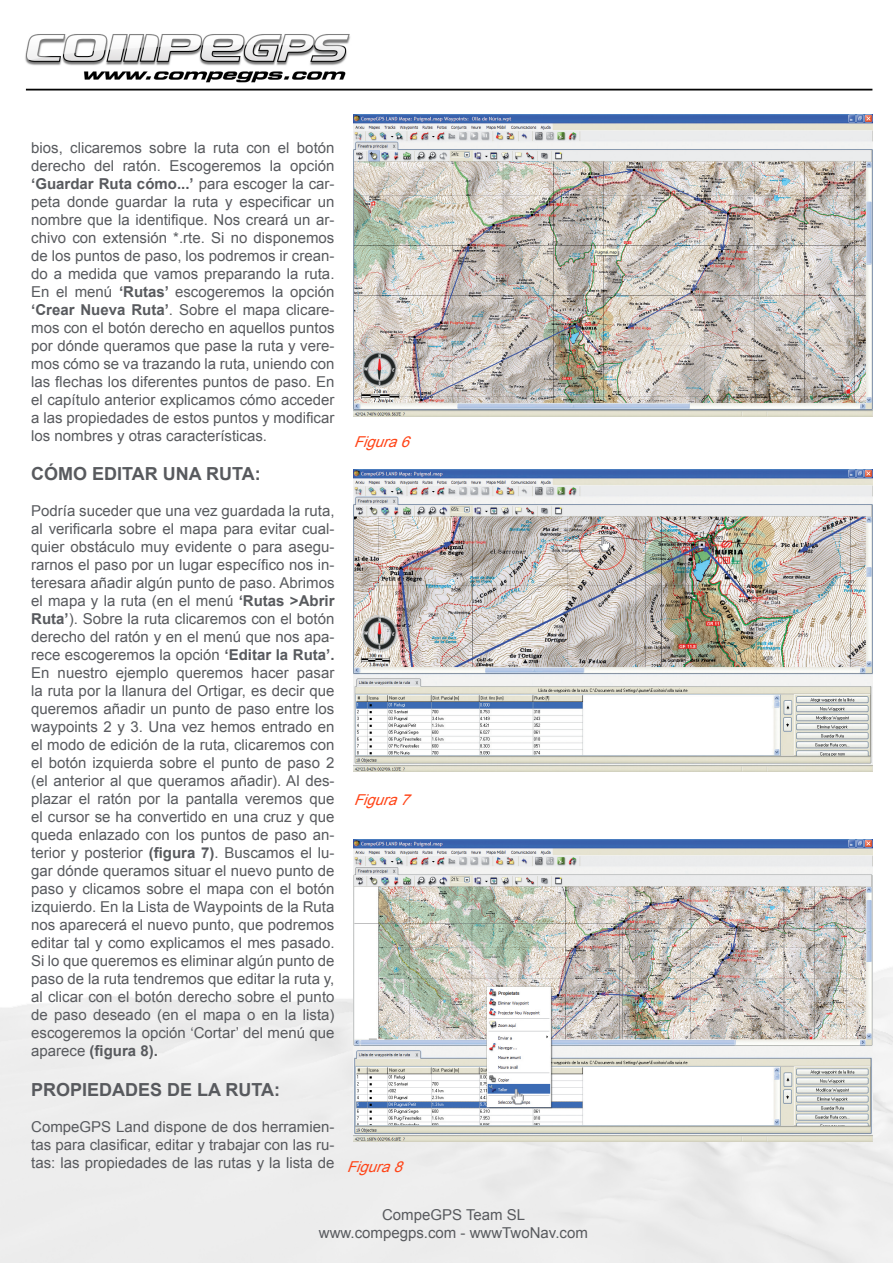
<style>
.page{position:relative;width:893px;height:1263px;background:#fff}
.page>*{position:absolute;margin:0;border:0;box-sizing:border-box;transform-origin:0 0}
.t1{font:700 18px "Arial";color:#585a5e}
.t2{font:15px/18px "Arial";color:#585a5e;text-align:justify}
.t3{font:italic 15px "Arial";color:#ff4417}
.s1{font-weight:700}
</style>
<div class="page">
<img style="left:0;top:34px;width:893px;height:1229px">
<img style="left:354px;top:114px;width:518px;height:303px">
<img style="left:354px;top:469px;width:518px;height:303px">
<img style="left:354px;top:839px;width:518px;height:302px">
<p class="t2" style="left:31px;top:139px;width:305px">bios, clicaremos sobre la ruta con el botón derecho del ratón. Escogeremos la opción <span class="s1">‘Guardar Ruta cómo...’</span> para escoger la car&shy;peta donde guardar la ruta y especificar un nombre que la identifique. Nos creará un ar&shy;chivo con extensión *.rte. Si no disponemos de los puntos de paso, los podremos ir crean&shy;do a medida que vamos preparando la ruta.<br>En el menú <span class="s1">‘Rutas’</span> escogeremos la opción <span class="s1">‘Crear Nueva Ruta’</span>. Sobre el mapa clicare&shy;mos con el botón derecho en aquellos puntos por dónde queramos que pase la ruta y vere&shy;mos cómo se va trazando la ruta, uniendo con las flechas los diferentes puntos de paso. En el capítulo anterior explicamos cómo acceder a las propiedades de estos puntos y modificar los nombres y otras características.</p>
<p class="t1" style="left:31px;top:462px;width:231px">CÓMO EDITAR UNA RUTA:</p>
<p class="t2" style="left:31px;top:502px;width:305px">Podría suceder que una vez guardada la ruta, al verificarla sobre el mapa para evitar cual&shy;quier obstáculo muy evidente o para asegu&shy;rarnos el paso por un lugar específico nos in&shy;teresara añadir algún punto de paso. Abrimos el mapa y la ruta (en el menú <span class="s1">‘Rutas &gt;Abrir Ruta’</span>). Sobre la ruta clicaremos con el botón derecho del ratón y en el menú que nos apa&shy;rece escogeremos la opción <span class="s1">‘Editar la Ruta’.<br></span>En nuestro ejemplo queremos hacer pasar la ruta por la llanura del Ortigar, es decir que queremos añadir un punto de paso entre los waypoints 2 y 3. Una vez hemos entrado en el modo de edición de la ruta, clicaremos con el botón izquierda sobre el punto de paso 2 (el anterior al que queramos añadir). Al des&shy;plazar el ratón por la pantalla veremos que el cursor se ha convertido en una cruz y que queda enlazado con los puntos de paso an&shy;terior y posterior <span class="s1">(figura 7)</span>. Buscamos el lu&shy;gar dónde queramos situar el nuevo punto de paso y clicamos sobre el mapa con el botón izquierdo. En la Lista de Waypoints de la Ruta nos aparecerá el nuevo punto, que podremos editar tal y como explicamos el mes pasado.<br>Si lo que queremos es eliminar algún punto de paso de la ruta tendremos que editar la ruta y, al clicar con el botón derecho sobre el punto de paso deseado (en el mapa o en la lista) escogeremos la opción ‘Cortar’ del menú que aparece <span class="s1">(figura 8).</span></p>
<p class="t1" style="left:31px;top:1078px;width:251px">PROPIEDADES DE LA RUTA:</p>
<p class="t2" style="left:31px;top:1118px;width:305px">CompeGPS Land dispone de dos herramien&shy;tas para clasificar, editar y trabajar con las ru&shy;tas: las propiedades de las rutas y la lista de</p>
<p class="t3" style="left:354px;top:432px;width:64px">Figura6</p>
<p class="t3" style="left:354px;top:790px;width:64px">Figura7</p>
<p class="t3" style="left:347px;top:1157px;width:64px">Figura8</p>
<p class="t2" style="left:319px;top:1206px;width:270px;text-align:center">CompeGPS Team SL www.compegps.com - wwwTwoNav.com</p>
</div>
